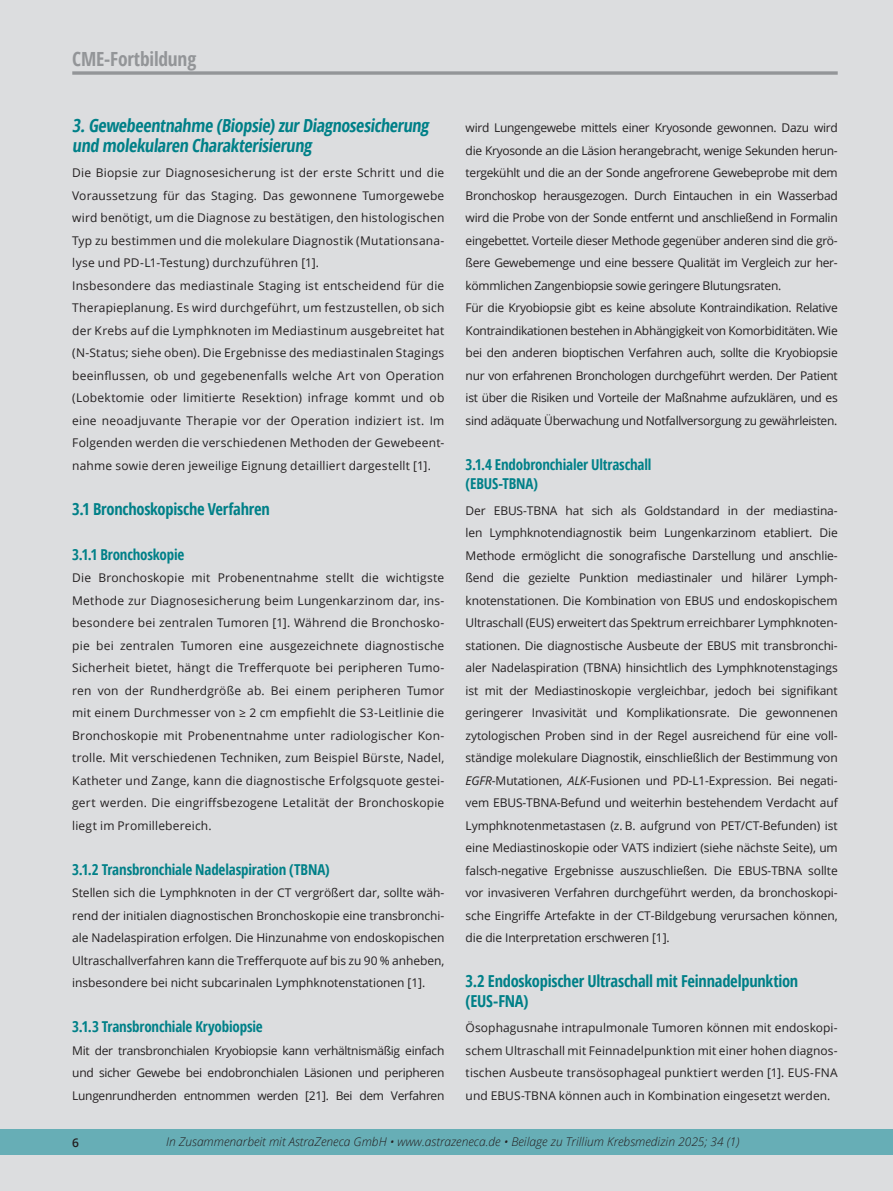
<style>
.page{position:relative;width:893px;height:1191px;background:#dcdddf}
.page>*{position:absolute;margin:0;border:0;box-sizing:border-box;transform-origin:0 0}
.t1{font:700 condensed 19.5px "Open Sans";letter-spacing:-.01em;color:#939598}
.t2{font:700 condensed 18px/19.5px "Open Sans";color:#008088}
.t3{font:700 condensed 16.5px/19.5px "Open Sans";letter-spacing:-.015em;color:#008088}
.t4{font:700 condensed 15px/19.5px "Open Sans";letter-spacing:-.01em;color:#008088}
.t5{font:12px/22.5px "Open Sans";letter-spacing:-.01em;color:#231f20;text-align:justify}
.t6{font:12px/22.5px "Open Sans";letter-spacing:.015em;color:#231f20}
.t7{font:italic 300 12px "Open Sans";color:#231f20}
.t8{font:600 12px "Open Sans";color:#231f20}
.s1{font-style:italic}
</style>
<div class="page">
<div style="left:0;top:1129px;width:893px;height:26px;background:#67aeb6"></div>
<svg style="left:72px;top:71px;width:766px;height:4px;background:#9ea0a2"></svg>
<h1 class="t1" style="left:71px;top:45px;width:99px">Schwerpunkt</h1>
<h1 class="t1" style="left:72px;top:45px;width:125px">CME-Fortbildung</h1>
<h2 class="t2" style="left:72px;top:115px;width:361px">3.Gewebeentnahme (Biopsie)zurDiagnosesicherung und molekularen Charakterisierung</h2>
<p class="t6" style="left:72px;top:161px;width:374px">Die Biopsie zur Diagnosesicherung ist der erste Schritt und die Voraussetzung für das Staging. Das gewonnene Tumorgewebe wird benötigt, um die Diagnose zu bestätigen, den histologischen Typ zu bestimmen und die molekulare Diagnostik (Mutationsana&shy;lyse und PD-L1-Testung) durchzuführen [1].<br>Insbesondere das mediastinale Staging ist entscheidend für die Therapieplanung. Es wird durchgeführt, um festzustellen, ob sich der Krebs auf die Lymphknoten im Mediastinum ausgebreitet hat (N-Status; siehe oben). Die Ergebnisse des mediastinalen Stagings beeinflussen, ob und gegebenenfalls welche Art von Operation (Lobektomie oder limitierte Resektion) infrage kommt und ob eine neoadjuvante Therapie vor der Operation indiziert ist. Im Folgenden werden die verschiedenen Methoden der Gewebeent&shy;nahme sowie deren jeweilige Eignung detailliert dargestellt [1].</p>
<h3 class="t3" style="left:72px;top:498px;width:199px">3.1 Bronchoskopische Verfahren</h3>
<p class="t4" style="left:72px;top:544px;width:114px">3.1.1 Bronchoskopie</p>
<p class="t5" style="left:72px;top:566px;width:374px">Die Bronchoskopie mit Probenentnahme stellt die wichtigste Methode zur Diagnosesicherung beim Lungenkarzinom dar, ins&shy;besondere bei zentralen Tumoren [1]. Während die Bronchosko&shy;pie bei zentralen Tumoren eine ausgezeichnete diagnostische Sicherheit bietet, hängt die Trefferquote bei peripheren Tumo&shy;ren von der Rundherdgröße ab. Bei einem peripheren Tumor mit einem Durchmesser von ≥ 2 cm empfiehlt die S3-Leitlinie die Bronchoskopie mit Probenentnahme unter radiologischer Kon&shy;trolle. Mit verschiedenen Techniken, zum Beispiel Bürste, Nadel, Katheter und Zange, kann die diagnostische Erfolgsquote gestei&shy;gert werden. Die eingriffsbezogene Letalität der Bronchoskopie liegt im Promillebereich.</p>
<p class="t4" style="left:72px;top:859px;width:259px">3.1.2 Transbronchiale Nadelaspiration (TBNA)</p>
<p class="t5" style="left:72px;top:881px;width:374px">Stellen sich die Lymphknoten in der CT vergrößert dar, sollte wäh&shy;rend der initialen diagnostischen Bronchoskopie eine transbronchi&shy;ale Nadelaspiration erfolgen. Die Hinzunahme von endoskopischen Ultraschallverfahren kann die Trefferquote auf bis zu 90 % anheben, insbesondere bei nicht subcarinalen Lymphknotenstationen [1].</p>
<p class="t4" style="left:72px;top:1016px;width:192px">3.1.3 Transbronchiale Kryobiopsie</p>
<p class="t5" style="left:72px;top:1039px;width:374px">Mit der transbronchialen Kryobiopsie kann verhältnismäßig einfach und sicher Gewebe bei endobronchialen Läsionen und peripheren Lungenrundherden entnommen werden [21]. Bei dem Verfahren</p>
<p class="t5" style="left:466px;top:116px;width:374px;text-align:left">wird Lungengewebe mittels einer Kryosonde gewonnen. Dazu wird die Kryosonde an die Läsion herangebracht, wenige Sekunden herun&shy;tergekühlt und die an der Sonde angefrorene Gewebeprobe mit dem Bronchoskop herausgezogen. Durch Eintauchen in ein Wasserbad wird die Probe von der Sonde entfernt und anschließend in Formalin eingebettet. Vorteile dieser Methode gegenüber anderen sind die grö&shy;ßere Gewebemenge und eine bessere Qualität im Vergleich zur her&shy;kömmlichen Zangenbiopsie sowie geringere Blutungsraten.<br>Für die Kryobiopsie gibt es keine absolute Kontraindikation. Relative Kontraindikationen bestehen in Abhängigkeit von Komorbiditäten. Wie bei den anderen bioptischen Verfahren auch, sollte die Kryobiopsie nur von erfahrenen Bronchologen durchgeführt werden. Der Patient ist über die Risiken und Vorteile der Maßnahme aufzuklären, und es sind adäquate Überwachung und Notfallversorgung zu gewährleisten.</p>
<p class="t4" style="left:466px;top:454px;width:187px">3.1.4 Endobronchialer Ultraschall (EBUS-TBNA)</p>
<p class="t5" style="left:466px;top:499px;width:374px">Der EBUS-TBNA hat sich als Goldstandard in der mediastina&shy;len Lymphknotendiagnostik beim Lungenkarzinom etabliert. Die Methode ermöglicht die sonografische Darstellung und anschlie&shy;ßend die gezielte Punktion mediastinaler und hilärer Lymph&shy;knotenstationen. Die Kombination von EBUS und endoskopischem Ultraschall (EUS) erweitert das Spektrum erreichbarer Lymphknoten&shy;stationen. Die diagnostische Ausbeute der EBUS mit transbronchi&shy;aler Nadelaspiration (TBNA) hinsichtlich des Lymphknotenstagings ist mit der Mediastinoskopie vergleichbar, jedoch bei signifikant geringerer Invasivität und Komplikationsrate. Die gewonnenen zytologischen Proben sind in der Regel ausreichend für eine voll&shy;ständige molekulare Diagnostik, einschließlich der Bestimmung von <span class="s1">EGFR</span>-Mutationen, <span class="s1">ALK</span>-Fusionen und PD-L1-Expression. Bei negati&shy;vem EBUS-TBNA-Befund und weiterhin bestehendem Verdacht auf Lymphknotenmetastasen (z. B. aufgrund von PET/CT-Befunden) ist eine Mediastinoskopie oder VATS indiziert (siehe nächste Seite), um falsch-negative Ergebnisse auszuschließen. Die EBUS-TBNA sollte vor invasiveren Verfahren durchgeführt werden, da bronchoskopi&shy;sche Eingriffe Artefakte in der CT-Bildgebung verursachen können, die die Interpretation erschweren [1].</p>
<h3 class="t3" style="left:466px;top:971px;width:334px">3.2 Endoskopischer Ultraschall mit Feinnadelpunktion (EUS-FNA)</h3>
<p class="t5" style="left:466px;top:1016px;width:374px">Ösophagusnahe intrapulmonale Tumoren können mit endoskopi&shy;schem Ultraschall mit Feinnadelpunktion mit einer hohen diagnos&shy;tischen Ausbeute transösophageal punktiert werden [1]. EUS-FNA und EBUS-TBNA können auch in Kombination eingesetzt werden.</p>
<p class="t8" style="left:72px;top:1134px;width:8px">6</p>
<p class="t8" style="left:72px;top:1142px;width:8px">6</p>
<p class="t7" style="left:166px;top:1133px;width:575px">In Zusammenarbeit mit AstraZeneca GmbH • www.astrazeneca.de • Beilage zu Trillium Krebsmedizin 2025; 34 (1)</p>
</div>
